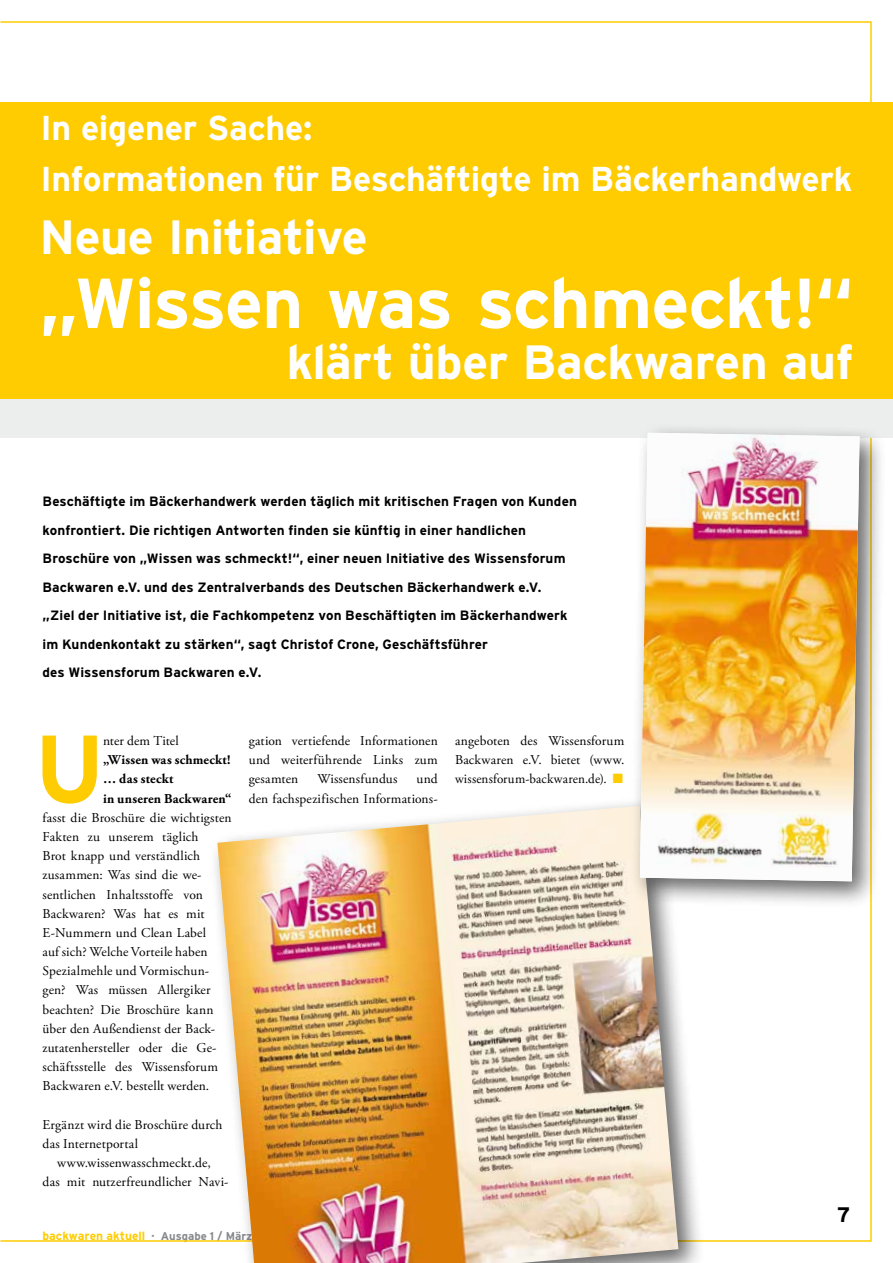
<style>
.page{position:relative;width:893px;height:1263px;background:#fff}
.page>*{position:absolute;margin:0;border:0;box-sizing:border-box;transform-origin:0 0}
.t1{font:700 95.7px "Interstate";color:#fecc00}
.t2{font:700 70.5px "Interstate";letter-spacing:-.02em;color:#fff}
.t3{font:700 48px "Interstate";letter-spacing:-.01em;color:#fff}
.t4{font:700 34.5px/51px "Interstate";letter-spacing:-.005em;color:#fff}
.t5{font:700 21px "Interstate";color:#000}
.t6{font:13.5px/19.2px "Adobe Garamond Pro";letter-spacing:.01em;color:#000}
.t7{font:700 13.5px/28.5px "Interstate";letter-spacing:.005em;color:#000}
.t8{font:700 13.5px/19.2px "Adobe Garamond Pro";letter-spacing:.02em;color:#000}
.t9{font:700 11.25px "Interstate";color:#87888a}
.s1{color:#fecc00}
.s2{font-size:12px;color:#fecc00}
</style>
<div class="page">
<div style="left:0;top:102px;width:893px;height:298px;background:#fecc00"></div>
<div style="left:0;top:400px;width:893px;height:38px;background:#eceded"></div>
<div style="left:208px;top:797px;width:497px;height:466px;background:#000;opacity:.6"></div>
<img style="left:217px;top:806px;width:461px;height:457px">
<div style="left:630px;top:423px;width:257px;height:486px;background:#000;opacity:.6"></div>
<img style="left:640px;top:433px;width:219px;height:448px">
<h3 class="t4" style="left:40px;top:102px;width:813px">In eigener Sache:<br>Informationen für Beschäftigte im Bäckerhandwerk</h3>
<h3 class="t3" style="left:39px;top:211px;width:330px">Neue Initiative</h3>
<h2 class="t2" style="left:39px;top:264px;width:816px">„Wissen was schmeckt!“</h2>
<h3 class="t3" style="left:287px;top:335px;width:568px">klärt über Backwaren auf</h3>
<p class="t7" style="left:43px;top:487px;width:536px">Beschäftigte im Bäckerhandwerk werden täglich mit kritischen Fragen von Kunden konfrontiert. Die richtigen Antworten finden sie künftig in einer handlichen Broschüre von „Wissen was schmeckt!“, einer neuen Initiative des Wissensforum Backwaren e.V. und des Zentralverbands des Deutschen Bäckerhandwerk e.V.<br>„Ziel der Initiative ist, die Fachkompetenz von Beschäftigten im Bäckerhandwerk im Kundenkontakt zu stärken“, sagt Christof Crone, Geschäftsführer<br>des Wissensforum Backwaren e.V.</p>
<h1 class="t1" style="left:34px;top:715px;width:72px">U</h1>
<p class="t6" style="left:103px;top:732px;width:77px">nter dem Titel</p>
<p class="t8" style="left:103px;top:750px;width:130px">„Wissen was schmeckt! … das steckt<br>in unseren Backwaren“</p>
<p class="t6" style="left:43px;top:808px;width:190px">fasst die Broschüre die wichtigsten<br>Fakten zu unserem täglich<br>Brot knapp und verständlich zusammen: Was sind die we&shy;sentlichen Inhaltsstoffe von<br>Backwaren? Was hat es mit<br>E-Nummern und Clean Label<br>auf sich? Welche Vorteile haben<br>Spezialmehle und Vormischun&shy;gen? Was müssen Allergiker beachten? Die Broschüre kann über den Außendienst der Back&shy;zutatenhersteller oder die Ge&shy;schäftsstelle des Wissensforum<br>Backwaren e.V. bestellt werden.</p>
<p class="t6" style="left:43px;top:1115px;width:182px">Ergänzt wird die Broschüre durch das Internetportal</p>
<p class="t6" style="left:43px;top:1154px;width:188px;text-align:center">www.wissenwasschmeckt.de,<br>das mit nutzerfreundlicher Navi-</p>
<p class="t6" style="left:249px;top:732px;width:191px;text-align:justify">gation vertiefende Informationen und weiterführende Links zum gesamten</p>
<p class="t6" style="left:249px;top:770px;width:191px;text-align:right">und<br>den fachspezifischen Informations-</p>
<p class="t6" style="left:317px;top:770px;width:82px">Wissensfundus</p>
<p class="t6" style="left:455px;top:732px;width:171px;text-align:justify">angeboten des Wissensforum Backwaren e.V. bietet (www. wissensforum-backwaren.de). <span class="s1">■</span></p>
<p class="t9" style="left:43px;top:1230px;width:242px"><span class="s2">backwaren aktuell</span> · Ausgabe 1 / März 2014</p>
<h3 class="t5" style="left:837px;top:1203px;width:15px">7</h3>
</div>
